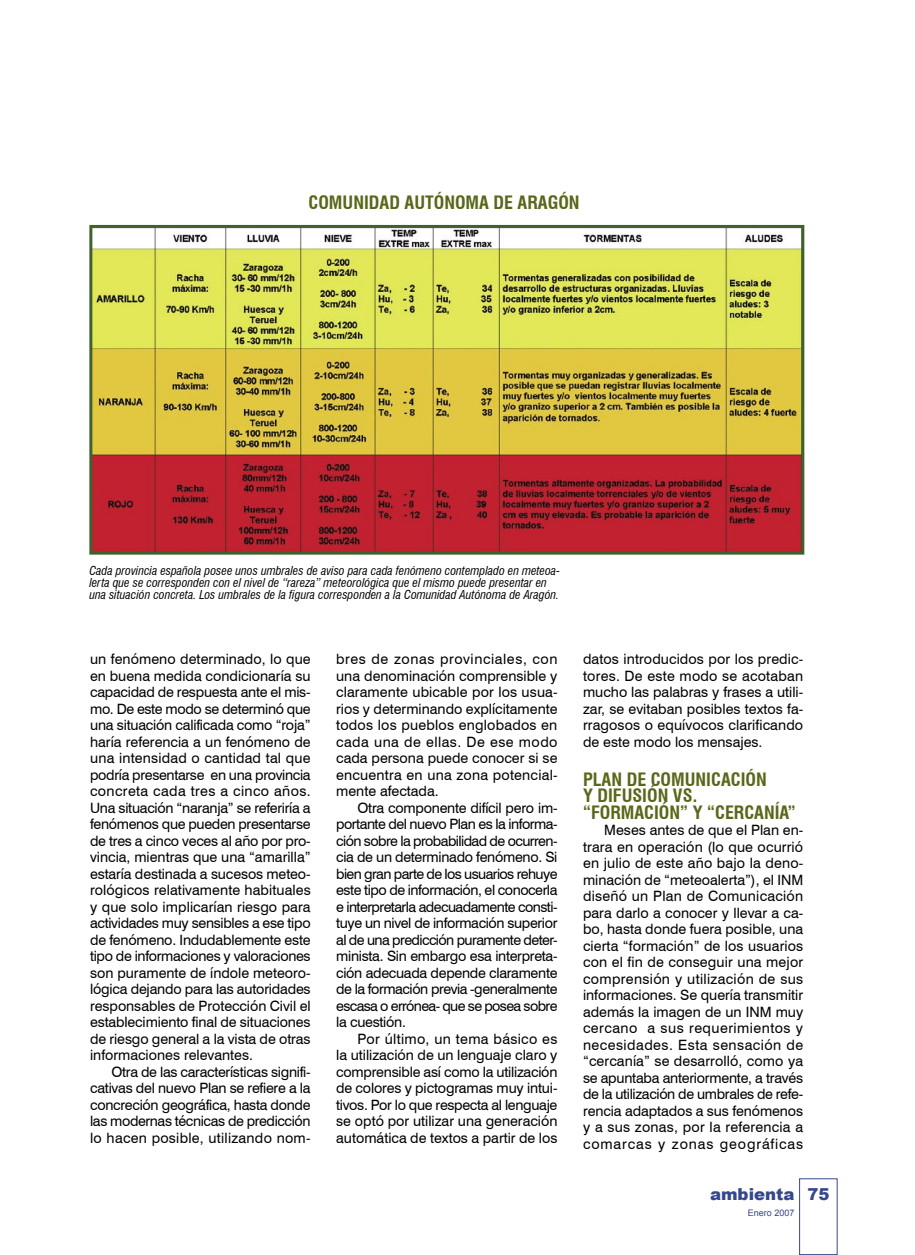
<style>
.page{position:relative;width:915px;height:1255px;background:#fff}
.page>*{position:absolute;margin:0;border:0;box-sizing:border-box;transform-origin:0 0}
.Texto_general{font:700 condensed 18px/16.5px "Swiss 721 BT";color:#586719}
.Ladillo{font:700 condensed 18px "Swiss 721 BT";color:#586719}
.t1{font:900 16.5px "Arial";color:#36478b}
.Texto_general-2{font:14.25px/16.5px "Swiss 721 BT";color:#000;text-align:justify}
.Pié_de_foto{font:italic condensed 12px/12px "Swiss 721 BT";color:#000}
.t2{font:9px "Arial";color:#36478b}
</style>
<div class="page">
<div style="left:799px;top:1178px;width:38px;height:76px;border:1px solid #36478b"></div>
<img style="left:93px;top:229px;width:707px;height:321px">
<div style="left:89px;top:225px;width:715px;height:329px;border:3px solid #3f612c"></div>
<p class="Ladillo" style="left:308px;top:192px;width:272px">COMUNIDAD AUTÓNOMA DE ARAGÓN</p>
<p class="Pié_de_foto" style="left:89px;top:564px;width:472px">Cada provincia española posee unos umbrales de aviso para cada fenómeno contemplado en meteoa&shy;lerta que se corresponden con el nivel de “rareza” meteorológica que el mismo puede presentar en una situación concreta. Los umbrales de la figura corresponden a la Comunidad Autónoma de Aragón.</p>
<p class="Texto_general-2" style="left:90px;top:650px;width:222px">un fenómeno determinado, lo que en buena medida condicionaría su capacidad de respuesta ante el mis&shy;mo. De este modo se determinó que una situación calificada como “roja” haría referencia a un fenómeno de una intensidad o cantidad tal que podría presentarse en una provincia concreta cada tres a cinco años.<br>Una situación “naranja” se referiría a fenómenos que pueden presentarse de tres a cinco veces al año por pro&shy;vincia, mientras que una “amarilla” estaría destinada a sucesos meteo&shy;rológicos relativamente habituales y que solo implicarían riesgo para actividades muy sensibles a ese tipo de fenómeno. Indudablemente este tipo de informaciones y valoraciones son puramente de índole meteoro&shy;lógica dejando para las autoridades responsables de Protección Civil el establecimiento final de situaciones de riesgo general a la vista de otras informaciones relevantes.</p>
<p class="Texto_general-2" style="left:90px;top:1063px;width:222px;text-indent:21px">Otra de las características signifi&shy;cativas del nuevo Plan se refiere a la concreción geográfica, hasta donde las modernas técnicas de predicción lo hacen posible, utilizando nom-</p>
<p class="Texto_general-2" style="left:336px;top:650px;width:223px">bres de zonas provinciales, con una denominación comprensible y claramente ubicable por los usua&shy;rios y determinando explícitamente todos los pueblos englobados en cada una de ellas. De ese modo cada persona puede conocer si se encuentra en una zona potencial&shy;mente afectada.</p>
<p class="Texto_general-2" style="left:336px;top:799px;width:223px;text-indent:21px">Otra componente difícil pero im&shy;portante del nuevo Plan es la informa&shy;ción sobre la probabilidad de ocurren&shy;cia de un determinado fenómeno. Si bien gran parte de los usuarios rehuye este tipo de información, el conocerla e interpretarla adecuadamente consti&shy;tuye un nivel de información superior al de una predicción puramente deter&shy;minista. Sin embargo esa interpreta&shy;ción adecuada depende claramente de la formación previa -generalmente escasa o errónea- que se posea sobre la cuestión.</p>
<p class="Texto_general-2" style="left:336px;top:1030px;width:223px;text-indent:21px">Por último, un tema básico es la utilización de un lenguaje claro y comprensible así como la utilización de colores y pictogramas muy intui&shy;tivos. Por lo que respecta al lenguaje se optó por utilizar una generación automática de textos a partir de los</p>
<p class="Texto_general-2" style="left:583px;top:650px;width:222px">datos introducidos por los predic&shy;tores. De este modo se acotaban mucho las palabras y frases a utili&shy;zar, se evitaban posibles textos fa&shy;rragosos o equívocos clarificando de este modo los mensajes.</p>
<p class="Texto_general" style="left:583px;top:770px;width:214px">PLAN DE COMUNICACIÓN<br>Y DIFUSIÓN VS. “FORMACIÓN” Y “CERCANÍA”</p>
<p class="Texto_general-2" style="left:583px;top:821px;width:222px;text-indent:21px">Meses antes de que el Plan en&shy;trara en operación (lo que ocurrió en julio de este año bajo la deno&shy;minación de “meteoalerta”), el INM diseñó un Plan de Comunicación para darlo a conocer y llevar a ca&shy;bo, hasta donde fuera posible, una cierta “formación” de los usuarios con el fin de conseguir una mejor comprensión y utilización de sus informaciones. Se quería transmitir además la imagen de un INM muy cercano a sus requerimientos y necesidades. Esta sensación de “cercanía” se desarrolló, como ya se apuntaba anteriormente, a través de la utilización de umbrales de refe&shy;rencia adaptados a sus fenómenos y a sus zonas, por la referencia a comarcas y zonas geográficas</p>
<p class="t1" style="left:709px;top:1181px;width:86px">ambienta</p>
<p class="t2" style="left:747px;top:1207px;width:48px">Enero 2007</p>
<p class="t1" style="left:807px;top:1181px;width:24px">75</p>
</div>
